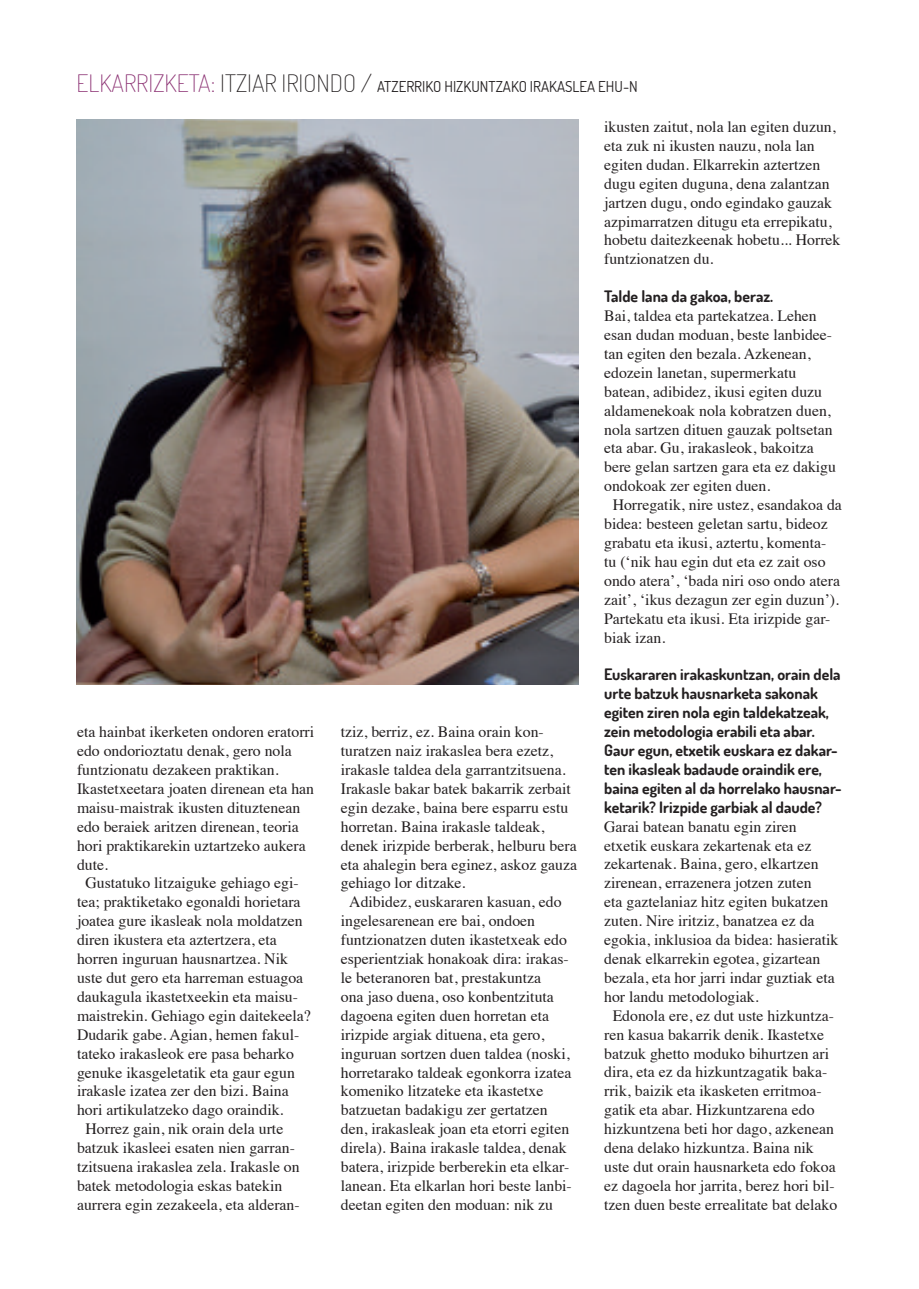
<style>
.page{position:relative;width:919px;height:1289px;background:#fff}
.page>*{position:absolute;margin:0;border:0;box-sizing:border-box;transform-origin:0 0}
.t1{font:15.75px/18.9px "Times";color:#231f20}
.t2{font:700 15.75px/18.9px "Dosis";color:#231f20}
.t3{font:15px "Dosis";color:#231f20}
.s1{font-weight:200;font-size:24px;color:#8b3072}
.s2{font-weight:200;font-size:24px}
</style>
<div class="page">
<img style="left:77px;top:120px;width:501px;height:565px">
<p class="t3" style="left:77px;top:77px;width:562px"><span class="s1">ELKARRIZKETA:</span> <span class="s2">ITZIAR IRIONDO /</span> ATZERRIKO HIZKUNTZAKO IRAKASLEA EHU-N</p>
<p class="t1" style="left:77px;top:723px;width:239px">eta hainbat ikerketen ondoren eratorri</p>
<p class="t1" style="left:77px;top:742px;width:216px">edo ondorioztatu denak, gero nola</p>
<p class="t1" style="left:77px;top:761px;width:203px">funtzionatu dezakeen praktikan.</p>
<p class="t1" style="left:77px;top:780px;width:239px">Ikastetxeetara joaten direnean eta han</p>
<p class="t1" style="left:77px;top:799px;width:225px">maisu-maistrak ikusten dituztenean</p>
<p class="t1" style="left:77px;top:818px;width:223px">edo beraiek aritzen direnean, teoria</p>
<p class="t1" style="left:77px;top:837px;width:230px">hori praktikarekin uztartzeko aukera</p>
<p class="t1" style="left:77px;top:856px;width:33px">dute.</p>
<p class="t1" style="left:85px;top:875px;width:215px">Gustatuko litzaiguke gehiago egi-</p>
<p class="t1" style="left:77px;top:893px;width:225px">tea; praktiketako egonaldi horietara</p>
<p class="t1" style="left:77px;top:912px;width:227px">joatea gure ikasleak nola moldatzen</p>
<p class="t1" style="left:77px;top:931px;width:201px">diren ikustera eta aztertzera, eta</p>
<p class="t1" style="left:77px;top:950px;width:212px">horren inguruan hausnartzea. Nik</p>
<p class="t1" style="left:77px;top:969px;width:228px">uste dut gero eta harreman estuagoa</p>
<p class="t1" style="left:77px;top:988px;width:222px">daukagula ikastetxeekin eta maisu-</p>
<p class="t1" style="left:77px;top:1007px;width:235px">maistrekin. Gehiago egin daitekeela?</p>
<p class="t1" style="left:77px;top:1026px;width:224px">Dudarik gabe. Agian, hemen fakul-</p>
<p class="t1" style="left:77px;top:1045px;width:218px">tateko irakasleok ere pasa beharko</p>
<p class="t1" style="left:77px;top:1064px;width:219px">genuke ikasgeletatik eta gaur egun</p>
<p class="t1" style="left:77px;top:1082px;width:213px">irakasle izatea zer den bizi. Baina</p>
<p class="t1" style="left:77px;top:1101px;width:208px">hori artikulatzeko dago oraindik.</p>
<p class="t1" style="left:85px;top:1120px;width:199px">Horrez gain, nik orain dela urte</p>
<p class="t1" style="left:77px;top:1139px;width:219px">batzuk ikasleei esaten nien garran-</p>
<p class="t1" style="left:77px;top:1158px;width:224px">tzitsuena irakaslea zela. Irakasle on</p>
<p class="t1" style="left:77px;top:1177px;width:207px">batek metodologia eskas batekin</p>
<p class="t1" style="left:77px;top:1196px;width:224px">aurrera egin zezakeela, eta alderan-</p>
<p class="t1" style="left:341px;top:723px;width:204px">tziz, berriz, ez. Baina orain kon-</p>
<p class="t1" style="left:341px;top:742px;width:214px">turatzen naiz irakaslea bera ezetz,</p>
<p class="t1" style="left:341px;top:761px;width:226px">irakasle taldea dela garrantzitsuena.</p>
<p class="t1" style="left:341px;top:780px;width:232px">Irakasle bakar batek bakarrik zerbait</p>
<p class="t1" style="left:341px;top:799px;width:229px">egin dezake, baina bere esparru estu</p>
<p class="t1" style="left:341px;top:818px;width:205px">horretan. Baina irakasle taldeak,</p>
<p class="t1" style="left:341px;top:837px;width:237px">denek irizpide berberak, helburu bera</p>
<p class="t1" style="left:341px;top:856px;width:238px">eta ahalegin bera eginez, askoz gauza</p>
<p class="t1" style="left:341px;top:875px;width:126px">gehiago lor ditzake.</p>
<p class="t1" style="left:349px;top:893px;width:214px">Adibidez, euskararen kasuan, edo</p>
<p class="t1" style="left:341px;top:912px;width:196px">ingelesarenean ere bai, ondoen</p>
<p class="t1" style="left:341px;top:931px;width:228px">funtzionatzen duten ikastetxeak edo</p>
<p class="t1" style="left:341px;top:950px;width:229px">esperientziak honakoak dira: irakas-</p>
<p class="t1" style="left:341px;top:969px;width:202px">le beteranoren bat, prestakuntza</p>
<p class="t1" style="left:341px;top:988px;width:215px">ona jaso duena, oso konbentzituta</p>
<p class="t1" style="left:341px;top:1007px;width:210px">dagoena egiten duen horretan eta</p>
<p class="t1" style="left:341px;top:1026px;width:205px">irizpide argiak dituena, eta gero,</p>
<p class="t1" style="left:341px;top:1045px;width:230px">inguruan sortzen duen taldea (noski,</p>
<p class="t1" style="left:341px;top:1064px;width:232px">horretarako taldeak egonkorra izatea</p>
<p class="t1" style="left:341px;top:1082px;width:204px">komeniko litzateke eta ikastetxe</p>
<p class="t1" style="left:341px;top:1101px;width:208px">batzuetan badakigu zer gertatzen</p>
<p class="t1" style="left:341px;top:1120px;width:230px">den, irakasleak joan eta etorri egiten</p>
<p class="t1" style="left:341px;top:1139px;width:227px">direla). Baina irakasle taldea, denak</p>
<p class="t1" style="left:341px;top:1158px;width:230px">batera, irizpide berberekin eta elkar-</p>
<p class="t1" style="left:341px;top:1177px;width:232px">lanean. Eta elkarlan hori beste lanbi-</p>
<p class="t1" style="left:341px;top:1196px;width:214px">deetan egiten den moduan: nik zu</p>
<p class="t1" style="left:604px;top:119px;width:238px">ikusten zaitut, nola lan egiten duzun, eta zuk ni ikusten nauzu, nola lan egiten dudan. Elkarrekin aztertzen dugu egiten duguna, dena zalantzan jartzen dugu, ondo egindako gauzak azpimarratzen ditugu eta errepikatu, hobetu daitezkeenak hobetu... Horrek funtzionatzen du.</p>
<p class="t2" style="left:604px;top:286px;width:171px">Talde lana da gakoa, beraz.</p>
<p class="t1" style="left:604px;top:308px;width:214px">Bai, taldea eta partekatzea. Lehen</p>
<p class="t1" style="left:604px;top:326px;width:229px">esan dudan moduan, beste lanbidee-</p>
<p class="t1" style="left:604px;top:345px;width:208px">tan egiten den bezala. Azkenean,</p>
<p class="t1" style="left:604px;top:364px;width:194px">edozein lanetan, supermerkatu</p>
<p class="t1" style="left:604px;top:383px;width:219px">batean, adibidez, ikusi egiten duzu</p>
<p class="t1" style="left:604px;top:402px;width:228px">aldamenekoak nola kobratzen duen,</p>
<p class="t1" style="left:604px;top:421px;width:230px">nola sartzen dituen gauzak poltsetan</p>
<p class="t1" style="left:604px;top:440px;width:211px">eta abar. Gu, irakasleok, bakoitza</p>
<p class="t1" style="left:604px;top:459px;width:233px">bere gelan sartzen gara eta ez dakigu</p>
<p class="t1" style="left:604px;top:478px;width:168px">ondokoak zer egiten duen.</p>
<p class="t1" style="left:612px;top:497px;width:231px">Horregatik, nire ustez, esandakoa da</p>
<p class="t1" style="left:604px;top:515px;width:225px">bidea: besteen geletan sartu, bideoz</p>
<p class="t1" style="left:604px;top:534px;width:224px">grabatu eta ikusi, aztertu, komenta-</p>
<p class="t1" style="left:604px;top:553px;width:223px">tu (‘nik hau egin dut eta ez zait oso</p>
<p class="t1" style="left:604px;top:572px;width:237px">ondo atera’, ‘bada niri oso ondo atera</p>
<p class="t1" style="left:604px;top:591px;width:236px">zait’, ‘ikus dezagun zer egin duzun’).</p>
<p class="t1" style="left:604px;top:610px;width:228px">Partekatu eta ikusi. Eta irizpide gar-</p>
<p class="t1" style="left:604px;top:629px;width:63px">biak izan.</p>
<p class="t2" style="left:604px;top:664px;width:239px">Euskararen irakaskuntzan, orain dela urte batzuk hausnarketa sakonak egiten ziren nola egin taldekatzeak, zein metodologia erabili eta abar.<br>Gaur egun, etxetik euskara ez dakar&shy;ten ikasleak badaude oraindik ere, baina egiten al da horrelako hausnar&shy;ketarik? Irizpide garbiak al daude?</p>
<p class="t1" style="left:604px;top:818px;width:194px">Garai batean banatu egin ziren</p>
<p class="t1" style="left:604px;top:837px;width:209px">etxetik euskara zekartenak eta ez</p>
<p class="t1" style="left:604px;top:856px;width:216px">zekartenak. Baina, gero, elkartzen</p>
<p class="t1" style="left:604px;top:875px;width:209px">zirenean, errazenera jotzen zuten</p>
<p class="t1" style="left:604px;top:893px;width:225px">eta gaztelaniaz hitz egiten bukatzen</p>
<p class="t1" style="left:604px;top:912px;width:212px">zuten. Nire iritziz, banatzea ez da</p>
<p class="t1" style="left:604px;top:931px;width:236px">egokia, inklusioa da bidea: hasieratik</p>
<p class="t1" style="left:604px;top:950px;width:218px">denak elkarrekin egotea, gizartean</p>
<p class="t1" style="left:604px;top:969px;width:232px">bezala, eta hor jarri indar guztiak eta</p>
<p class="t1" style="left:604px;top:988px;width:156px">hor landu metodologiak.</p>
<p class="t1" style="left:612px;top:1007px;width:223px">Edonola ere, ez dut uste hizkuntza-</p>
<p class="t1" style="left:604px;top:1026px;width:221px">ren kasua bakarrik denik. Ikastetxe</p>
<p class="t1" style="left:604px;top:1045px;width:226px">batzuk ghetto moduko bihurtzen ari</p>
<p class="t1" style="left:604px;top:1064px;width:225px">dira, eta ez da hizkuntzagatik baka-</p>
<p class="t1" style="left:604px;top:1082px;width:219px">rrik, baizik eta ikasketen erritmoa-</p>
<p class="t1" style="left:604px;top:1101px;width:212px">gatik eta abar. Hizkuntzarena edo</p>
<p class="t1" style="left:604px;top:1120px;width:231px">hizkuntzena beti hor dago, azkenean</p>
<p class="t1" style="left:604px;top:1139px;width:211px">dena delako hizkuntza. Baina nik</p>
<p class="t1" style="left:604px;top:1158px;width:233px">uste dut orain hausnarketa edo fokoa</p>
<p class="t1" style="left:604px;top:1177px;width:232px">ez dagoela hor jarrita, berez hori bil-</p>
<p class="t1" style="left:604px;top:1196px;width:235px">tzen duen beste errealitate bat delako</p>
</div>
